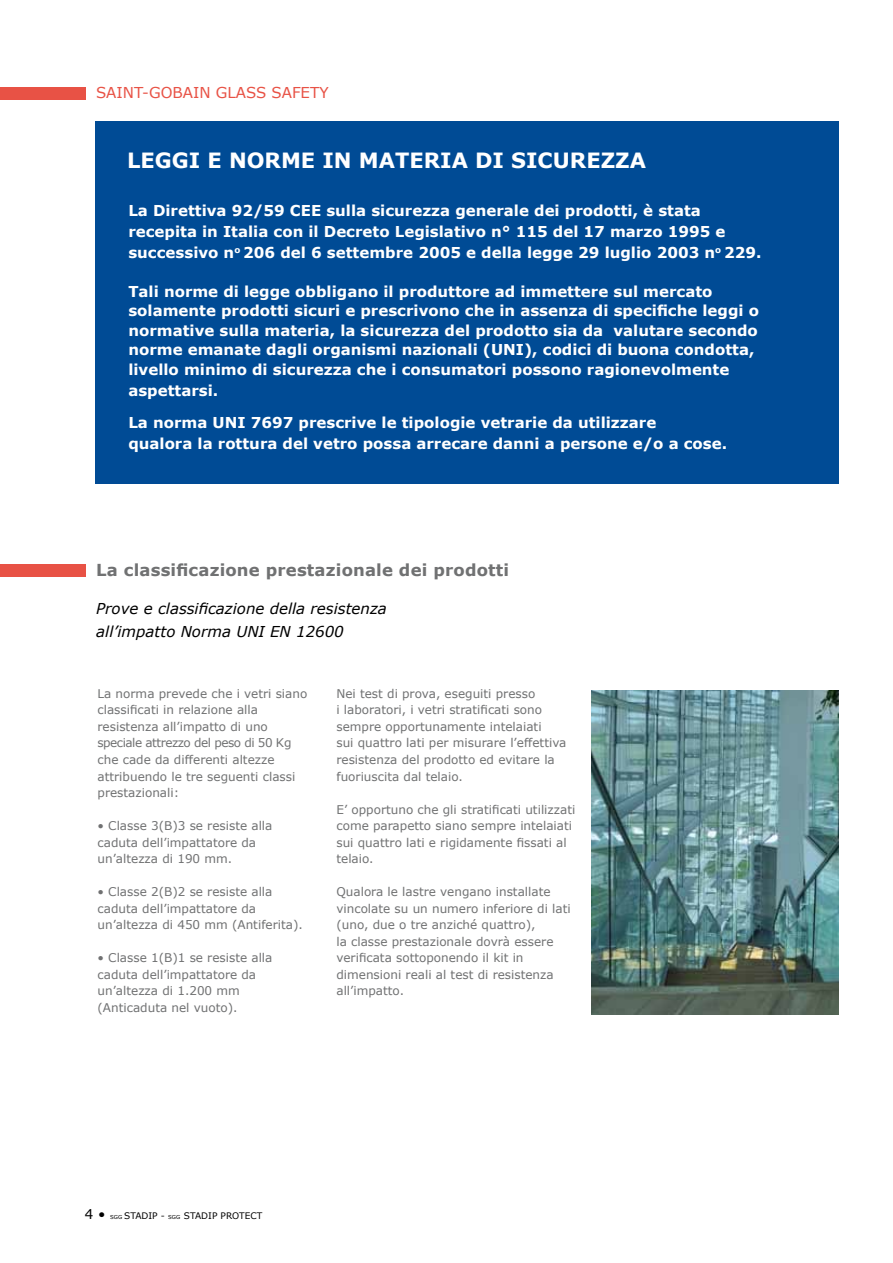
<style>
.page{position:relative;width:893px;height:1263px;background:#fff}
.page>*{position:absolute;margin:0;border:0;box-sizing:border-box;transform-origin:0 0}
.t1{font:700 21px "Verdana";color:#fff}
.t2{font:700 16.5px "Verdana";letter-spacing:.01em;color:#707172}
.t3{font:700 15px/19.5px "Verdana";color:#fff}
.t4{font:italic 15px/22.5px "Verdana";color:#000}
.t5{font:15px "Verdana";color:#e85245}
.t6{font:13.5px "Verdana";color:#000}
.t7{font:12px/16.5px "Verdana";color:#707172}
.t8{font:9px "Verdana";color:#000}
.s1{font-size:5.4px}
</style>
<div class="page">
<div style="left:95px;top:121px;width:744px;height:363px;background:#004b95"></div>
<div style="left:0;top:87px;width:85px;height:13px;background:#e85245"></div>
<div style="left:0;top:564px;width:85px;height:13px;background:#e85245"></div>
<img style="left:592px;top:691px;width:247px;height:323px">
<p class="t5" style="left:96px;top:83px;width:234px">SAINT-GOBAIN GLASS SAFETY</p>
<h1 class="t1" style="left:127px;top:147px;width:520px">LEGGI E NORME IN MATERIA DI SICUREZZA</h1>
<p class="t3" style="left:128px;top:199px;width:635px;line-height:21px">La Direttiva 92/59 CEE sulla sicurezza generale dei prodotti, è stata recepita in Italia con il Decreto Legislativo n° 115 del 17 marzo 1995 e successivo n<sup>o</sup> 206 del 6 settembre 2005 e della legge 29 luglio 2003 n<sup>o</sup> 229.</p>
<p class="t3" style="left:128px;top:281px;width:632px">Tali norme di legge obbligano il produttore ad immettere sul mercato solamente prodotti sicuri e prescrivono che in assenza di specifiche leggi o normative sulla materia, la sicurezza del prodotto sia da valutare secondo norme emanate dagli organismi nazionali (UNI), codici di buona condotta, livello minimo di sicurezza che i consumatori possono ragionevolmente</p>
<p class="t3" style="left:128px;top:380px;width:91px">aspettarsi.</p>
<p class="t3" style="left:128px;top:412px;width:600px;line-height:21px">La norma UNI 7697 prescrive le tipologie vetrarie da utilizzare<br>qualora la rottura del vetro possa arrecare danni a persone e/o a cose.</p>
<h2 class="t2" style="left:96px;top:559px;width:414px">La classificazione prestazionale dei prodotti</h2>
<p class="t4" style="left:96px;top:597px;width:292px">Prove e classificazione della resistenza all’impatto Norma UNI EN 12600</p>
<p class="t7" style="left:98px;top:685px;width:211px">La norma prevede che i vetri siano classificati in relazione alla resistenza all’impatto di uno speciale attrezzo del peso di 50 Kg che cade da differenti altezze attribuendo le tre seguenti classi prestazionali:</p>
<p class="t7" style="left:98px;top:817px;width:176px">• Classe 3(B)3 se resiste alla caduta dell’impattatore da un’altezza di 190 mm.</p>
<p class="t7" style="left:98px;top:883px;width:207px">• Classe 2(B)2 se resiste alla caduta dell’impattatore da un’altezza di 450 mm (Antiferita).</p>
<p class="t7" style="left:98px;top:949px;width:176px">• Classe 1(B)1 se resiste alla caduta dell’impattatore da un’altezza di 1.200 mm (Anticaduta nel vuoto).</p>
<p class="t7" style="left:336px;top:685px;width:231px">Nei test di prova, eseguiti presso<br>i laboratori, i vetri stratificati sono sempre opportunamente intelaiati<br>sui quattro lati per misurare l’effettiva resistenza del prodotto ed evitare la fuoriuscita dal telaio.</p>
<p class="t7" style="left:336px;top:800px;width:240px">E’ opportuno che gli stratificati utilizzati come parapetto siano sempre intelaiati sui quattro lati e rigidamente fissati al telaio.</p>
<p class="t7" style="left:336px;top:883px;width:236px">Qualora le lastre vengano installate vincolate su un numero inferiore di lati (uno, due o tre anziché quattro),<br>la classe prestazionale dovrà essere verificata sottoponendo il kit in dimensioni reali al test di resistenza all’impatto.</p>
<p class="t6" style="left:85px;top:1206px;width:22px">4 •</p>
<p class="t8" style="left:110px;top:1210px;width:153px"><span class="s1">SGG</span> STADIP - <span class="s1">SGG</span> STADIP PROTECT</p>
</div>
